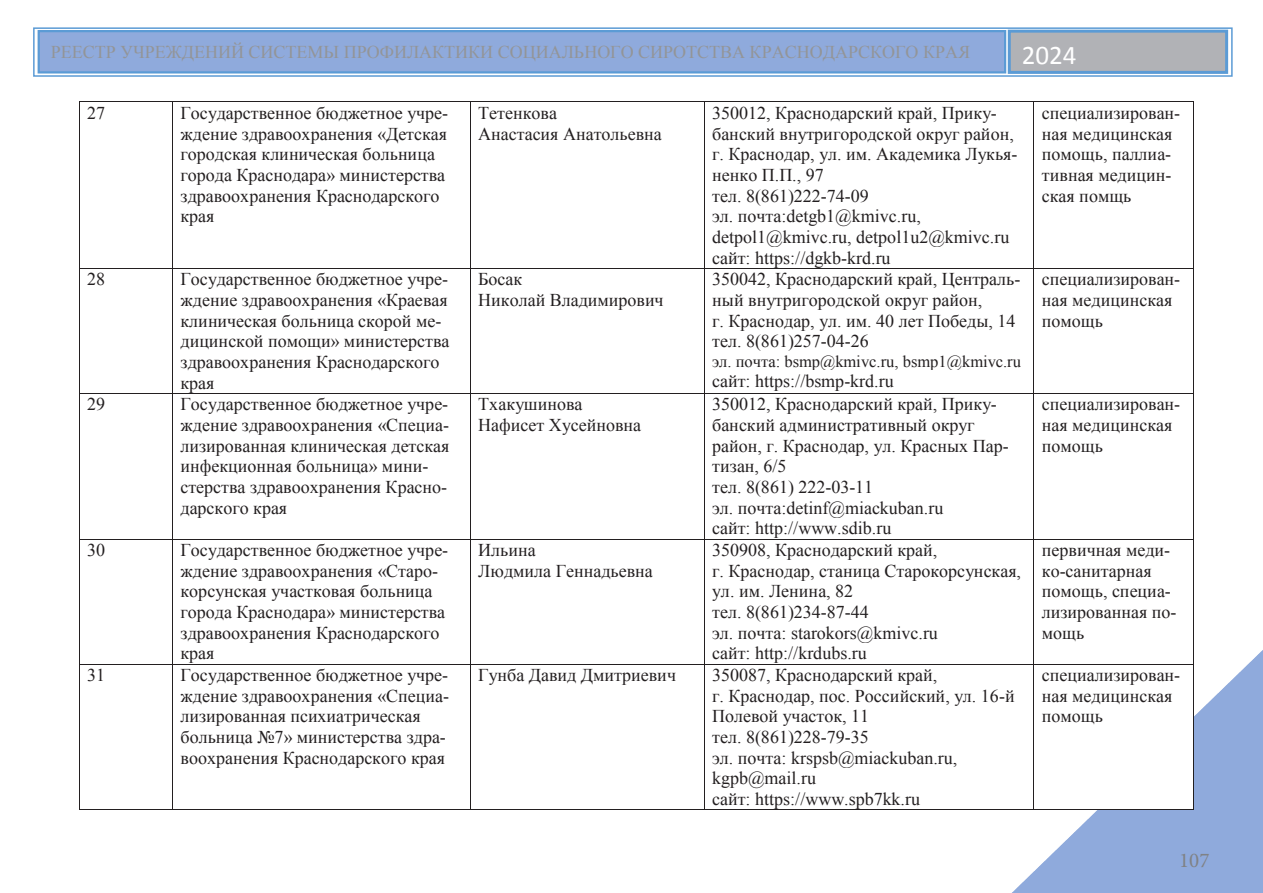
<style>
.page{position:relative;width:1263px;height:893px;background:#fff}
.page>*{position:absolute;margin:0;border:0;box-sizing:border-box;transform-origin:0 0}
.t1{font:27px "Calibri";color:#fff}
.t2{font:21px "Minion Pro";color:#808285}
.t3{font:18px/20.7px "Times New Roman";color:#231f20}
.t4{font:18px "Times New Roman";color:#939598}
.t5{font:16.5px "Times New Roman";color:#231f20}
</style>
<div class="page">
<img style="left:1012px;top:650px;width:251px;height:243px">
<div style="left:39px;top:31px;width:966px;height:41px;background:#8faadc"></div>
<div style="left:38px;top:30px;width:968px;height:44px;border:2px solid #5b9bd5"></div>
<div style="left:1009px;top:31px;width:217px;height:41px;background:#b1b2b6"></div>
<div style="left:1008px;top:30px;width:220px;height:44px;border:3px solid #5b9bd5"></div>
<img style="left:1011px;top:38px;width:214px;height:28px">
<div style="left:33px;top:27px;width:1200px;height:50px;border:2px solid #5b9bd5"></div>
<hr style="left:79px;top:102px;width:93px;height:1px;background:#231f20">
<hr style="left:173px;top:102px;width:297px;height:1px;background:#231f20">
<hr style="left:470px;top:102px;width:234px;height:1px;background:#231f20">
<hr style="left:704px;top:102px;width:329px;height:1px;background:#231f20">
<hr style="left:1034px;top:102px;width:159px;height:1px;background:#231f20">
<hr style="left:79px;top:102px;width:1px;height:166px;background:#231f20">
<hr style="left:172px;top:102px;width:1px;height:166px;background:#231f20">
<hr style="left:470px;top:102px;width:1px;height:166px;background:#231f20">
<hr style="left:704px;top:102px;width:1px;height:166px;background:#231f20">
<hr style="left:1033px;top:102px;width:1px;height:166px;background:#231f20">
<hr style="left:1193px;top:102px;width:1px;height:166px;background:#231f20">
<hr style="left:79px;top:268px;width:93px;height:1px;background:#231f20">
<hr style="left:173px;top:268px;width:297px;height:1px;background:#231f20">
<hr style="left:470px;top:268px;width:234px;height:1px;background:#231f20">
<hr style="left:704px;top:268px;width:329px;height:1px;background:#231f20">
<hr style="left:1034px;top:268px;width:159px;height:1px;background:#231f20">
<hr style="left:79px;top:269px;width:1px;height:124px;background:#231f20">
<hr style="left:172px;top:269px;width:1px;height:124px;background:#231f20">
<hr style="left:470px;top:269px;width:1px;height:124px;background:#231f20">
<hr style="left:704px;top:269px;width:1px;height:124px;background:#231f20">
<hr style="left:1033px;top:269px;width:1px;height:124px;background:#231f20">
<hr style="left:1193px;top:269px;width:1px;height:124px;background:#231f20">
<hr style="left:79px;top:393px;width:93px;height:1px;background:#231f20">
<hr style="left:173px;top:393px;width:297px;height:1px;background:#231f20">
<hr style="left:470px;top:393px;width:234px;height:1px;background:#231f20">
<hr style="left:704px;top:393px;width:329px;height:1px;background:#231f20">
<hr style="left:1034px;top:393px;width:159px;height:1px;background:#231f20">
<hr style="left:79px;top:394px;width:1px;height:145px;background:#231f20">
<hr style="left:172px;top:394px;width:1px;height:145px;background:#231f20">
<hr style="left:470px;top:394px;width:1px;height:145px;background:#231f20">
<hr style="left:704px;top:394px;width:1px;height:145px;background:#231f20">
<hr style="left:1033px;top:394px;width:1px;height:145px;background:#231f20">
<hr style="left:1193px;top:394px;width:1px;height:145px;background:#231f20">
<div style="left:704px;top:539px;width:329px;height:125px;background:#fff"></div>
<div style="left:1034px;top:539px;width:159px;height:125px;background:#fff"></div>
<hr style="left:79px;top:539px;width:93px;height:1px;background:#231f20">
<hr style="left:173px;top:539px;width:297px;height:1px;background:#231f20">
<hr style="left:470px;top:539px;width:234px;height:1px;background:#231f20">
<hr style="left:704px;top:539px;width:329px;height:1px;background:#231f20">
<hr style="left:1034px;top:539px;width:159px;height:1px;background:#231f20">
<hr style="left:79px;top:539px;width:1px;height:125px;background:#231f20">
<hr style="left:172px;top:539px;width:1px;height:125px;background:#231f20">
<hr style="left:470px;top:539px;width:1px;height:125px;background:#231f20">
<hr style="left:704px;top:539px;width:1px;height:125px;background:#231f20">
<hr style="left:1033px;top:539px;width:1px;height:125px;background:#231f20">
<hr style="left:1193px;top:539px;width:1px;height:125px;background:#231f20">
<div style="left:704px;top:664px;width:329px;height:145px;background:#fff"></div>
<div style="left:1034px;top:664px;width:159px;height:145px;background:#fff"></div>
<hr style="left:79px;top:664px;width:93px;height:1px;background:#231f20">
<hr style="left:173px;top:664px;width:297px;height:1px;background:#231f20">
<hr style="left:470px;top:664px;width:234px;height:1px;background:#231f20">
<hr style="left:704px;top:664px;width:329px;height:1px;background:#231f20">
<hr style="left:1034px;top:664px;width:159px;height:1px;background:#231f20">
<hr style="left:79px;top:664px;width:1px;height:145px;background:#231f20">
<hr style="left:79px;top:809px;width:93px;height:1px;background:#231f20">
<hr style="left:172px;top:664px;width:1px;height:145px;background:#231f20">
<hr style="left:173px;top:809px;width:297px;height:1px;background:#231f20">
<hr style="left:470px;top:664px;width:1px;height:145px;background:#231f20">
<hr style="left:470px;top:809px;width:234px;height:1px;background:#231f20">
<hr style="left:704px;top:664px;width:1px;height:145px;background:#231f20">
<hr style="left:704px;top:809px;width:329px;height:1px;background:#231f20">
<hr style="left:1033px;top:664px;width:1px;height:145px;background:#231f20">
<hr style="left:1034px;top:809px;width:159px;height:1px;background:#231f20">
<hr style="left:1193px;top:664px;width:1px;height:145px;background:#231f20">
<p class="t4" style="left:51px;top:40px;width:921px">РЕЕСТР УЧРЕЖДЕНИЙ СИСТЕМЫ ПРОФИЛАКТИКИ СОЦИАЛЬНОГО СИРОТСТВА КРАСНОДАРСКОГО КРАЯ</p>
<p class="t1" style="left:1022px;top:38px;width:56px">2024</p>
<p class="t3" style="left:87px;top:102px;width:19px">27</p>
<p class="t3" style="left:181px;top:102px;width:269px">Государственное бюджетное учре&shy;ждение здравоохранения «Детская городская клиническая больница города Краснодара» министерства здравоохранения Краснодарского края</p>
<p class="t3" style="left:478px;top:102px;width:185px">Тетенкова<br>Анастасия Анатольевна</p>
<p class="t3" style="left:712px;top:102px;width:307px">350012, Краснодарский край, Прику&shy;банский внутригородской округ район, г. Краснодар, ул. им. Академика Лукья&shy;ненко П.П., 97<br>тел. 8(861)222-74-09<br>эл. почта:detgb1@kmivc.ru, detpol1@kmivc.ru, detpol1u2@kmivc.ru сайт: https://dgkb-krd.ru</p>
<p class="t3" style="left:1042px;top:102px;width:140px">специализирован&shy;ная медицинская помощь, паллиа&shy;тивная медицин&shy;ская помщь</p>
<p class="t3" style="left:87px;top:269px;width:19px">28</p>
<p class="t3" style="left:181px;top:269px;width:270px">Государственное бюджетное учре&shy;ждение здравоохранения «Краевая клиническая больница скорой ме&shy;дицинской помощи» министерства здравоохранения Краснодарского края</p>
<p class="t3" style="left:478px;top:269px;width:187px">Босак<br>Николай Владимирович</p>
<p class="t3" style="left:712px;top:269px;width:310px">350042, Краснодарский край, Централь&shy;ный внутригородской округ район,<br>г. Краснодар, ул. им. 40 лет Победы, 14 тел. 8(861)257-04-26</p>
<p class="t3" style="left:1042px;top:269px;width:140px">специализирован&shy;ная медицинская помощь</p>
<p class="t5" style="left:712px;top:350px;width:310px">эл. почта: bsmp@kmivc.ru, bsmp1@kmivc.ru</p>
<p class="t3" style="left:712px;top:370px;width:183px">сайт: https://bsmp-krd.ru</p>
<p class="t3" style="left:87px;top:393px;width:19px">29</p>
<p class="t3" style="left:181px;top:393px;width:270px">Государственное бюджетное учре&shy;ждение здравоохранения «Специа&shy;лизированная клиническая детская инфекционная больница» мини&shy;стерства здравоохранения Красно&shy;дарского края</p>
<p class="t3" style="left:478px;top:393px;width:164px">Тхакушинова<br>Нафисет Хусейновна</p>
<p class="t3" style="left:712px;top:393px;width:298px">350012, Краснодарский край, Прику&shy;банский административный округ район, г. Краснодар, ул. Красных Пар&shy;тизан, 6/5<br>тел. 8(861) 222-03-11<br>эл. почта:detinf@miackuban.ru<br>сайт: http://www.sdib.ru</p>
<p class="t3" style="left:1042px;top:393px;width:140px">специализирован&shy;ная медицинская помощь</p>
<p class="t3" style="left:87px;top:539px;width:19px">30</p>
<p class="t3" style="left:181px;top:539px;width:269px">Государственное бюджетное учре&shy;ждение здравоохранения «Старо&shy;корсунская участковая больница города Краснодара» министерства здравоохранения Краснодарского края</p>
<p class="t3" style="left:478px;top:539px;width:176px">Ильина<br>Людмила Геннадьевна</p>
<p class="t3" style="left:712px;top:539px;width:310px">350908, Краснодарский край,<br>г. Краснодар, станица Старокорсунская, ул. им. Ленина, 82<br>тел. 8(861)234-87-44<br>эл. почта: starokors@kmivc.ru<br>сайт: http://krdubs.ru</p>
<p class="t3" style="left:1042px;top:539px;width:136px">первичная меди&shy;ко-санитарная помощь, специа&shy;лизированная по&shy;мощь</p>
<p class="t3" style="left:87px;top:664px;width:19px">31</p>
<p class="t3" style="left:181px;top:664px;width:270px">Государственное бюджетное учре&shy;ждение здравоохранения «Специа&shy;лизированная психиатрическая больница №7» министерства здра&shy;воохранения Краснодарского края</p>
<p class="t3" style="left:478px;top:664px;width:199px">Гунба Давид Дмитриевич</p>
<p class="t3" style="left:712px;top:664px;width:304px">350087, Краснодарский край,<br>г. Краснодар, пос. Российский, ул. 16-й<br>Полевой участок, 11<br>тел. 8(861)228-79-35<br>эл. почта: krspsb@miackuban.ru, kgpb@mail.ru<br>сайт: https://www.spb7kk.ru</p>
<p class="t3" style="left:1042px;top:664px;width:140px">специализирован&shy;ная медицинская помощь</p>
<p class="t2" style="left:1179px;top:846px;width:32px">107</p>
</div>
